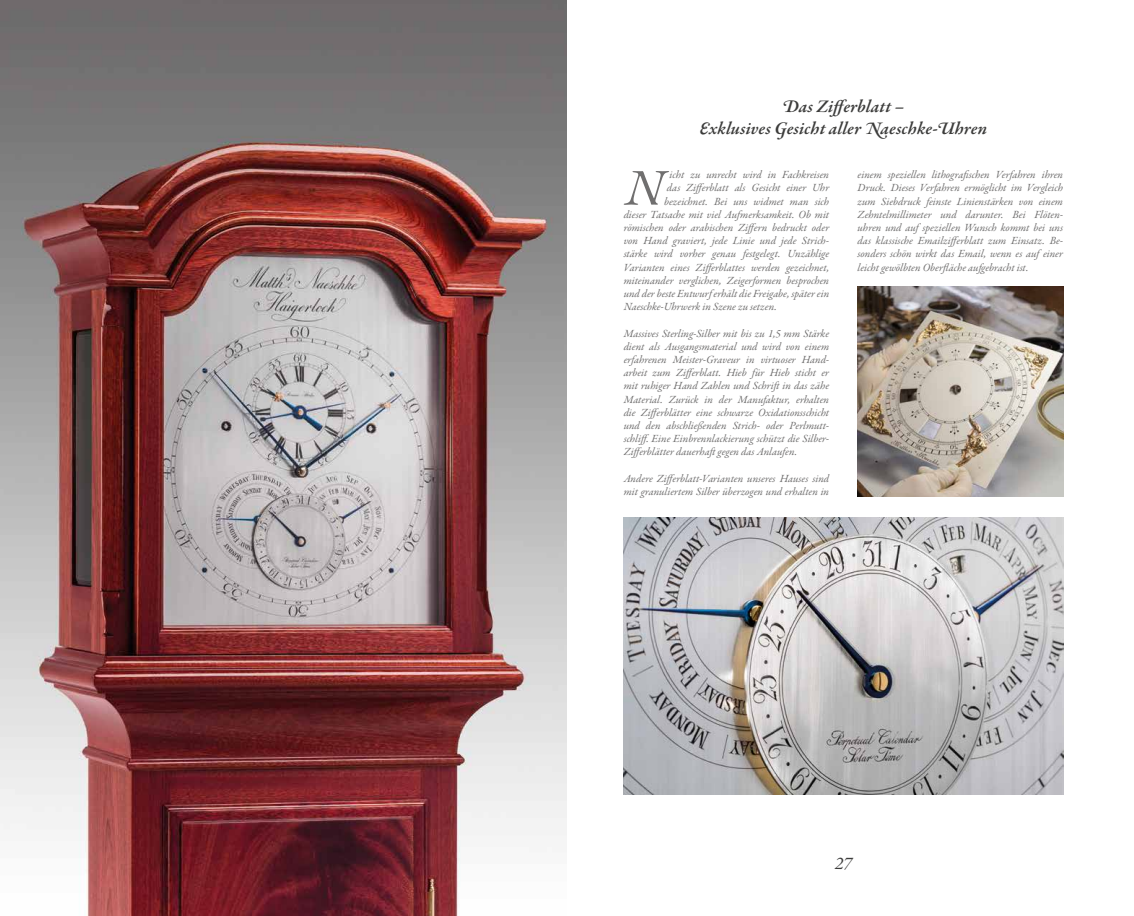
<style>
.page{position:relative;width:1134px;height:916px;background:#fff}
.page>*{position:absolute;margin:0;border:0;box-sizing:border-box;transform-origin:0 0}
.t1{font:italic 51.8px "Garamond Premr Pro";color:#706f6f}
.t2{font:italic 600 18px/21.6px "Garamond Premr Pro";color:#3c3c3b;text-align:center}
.t3{font:italic 18px "Garamond Premr Pro";color:#3c3c3b}
.t4{font:italic 11px/13.2px "Garamond Premr Pro";letter-spacing:-.005em;color:#706f6f;text-align:justify}
</style>
<div class="page">
<img style="left:624px;top:517px;width:439px;height:277px">
<img style="left:857px;top:286px;width:206px;height:210px">
<img style="left:0;top:0;width:567px;height:916px">
<h2 class="t2" style="left:699px;top:97px;width:289px">Das Zifferblatt –<br>Exklusives Gesicht aller Naeschke-Uhren</h2>
<p class="t4" style="left:857px;top:169px;width:207px">einem speziellen lithografischen Verfahren ihren Druck. Dieses Verfahren ermöglicht im Vergleich zum Siebdruck feinste Linienstärken von einem Zehntelmillimeter und darunter. Bei Flöten&shy;uhren und auf speziellen Wunsch kommt bei uns das klassische Emailzifferblatt zum Einsatz. Be&shy;sonders schön wirkt das Email, wenn es auf einer leicht gewölbten Oberfläche aufgebracht ist.</p>
<h1 class="t1" style="left:625px;top:156px;width:41px">N</h1>
<p class="t4" style="left:670px;top:169px;width:161px">icht zu unrecht wird in Fachkreisen</p>
<p class="t4" style="left:667px;top:182px;width:164px">das Zifferblatt als Gesicht einer Uhr</p>
<p class="t4" style="left:664px;top:195px;width:167px">bezeichnet. Bei uns widmet man sich</p>
<p class="t4" style="left:624px;top:208px;width:207px">dieser Tatsache mit viel Aufmerksamkeit. Ob mit</p>
<p class="t4" style="left:624px;top:221px;width:207px">römischen oder arabischen Ziffern bedruckt oder</p>
<p class="t4" style="left:624px;top:235px;width:207px">von Hand graviert, jede Linie und jede Strich-</p>
<p class="t4" style="left:624px;top:248px;width:207px">stärke wird vorher genau festgelegt. Unzählige</p>
<p class="t4" style="left:624px;top:261px;width:207px">Varianten eines Zifferblattes werden gezeichnet,</p>
<p class="t4" style="left:624px;top:274px;width:207px">miteinander verglichen, Zeigerformen besprochen</p>
<p class="t4" style="left:624px;top:287px;width:207px">und der beste Entwurf erhält die Freigabe, später ein</p>
<p class="t4" style="left:624px;top:301px;width:155px">Naeschke-Uhrwerk in Szene zu setzen.</p>
<p class="t4" style="left:624px;top:327px;width:207px">Massives Sterling-Silber mit bis zu 1,5 mm Stärke dient als Ausgangsmaterial und wird von einem erfahrenen Meister-Graveur in virtuoser Hand&shy;arbeit zum Zifferblatt. Hieb für Hieb sticht er mit ruhiger Hand Zahlen und Schrift in das zähe Material. Zurück in der Manufaktur, erhalten die Zifferblätter eine schwarze Oxidationsschicht und den abschließenden Strich- oder Perlmutt&shy;schliff. Eine Einbrennlackierung schützt die Silber-Zifferblätter dauerhaft gegen das Anlaufen.</p>
<p class="t4" style="left:624px;top:472px;width:208px">Andere Zifferblatt-Varianten unseres Hauses sind mit granuliertem Silber überzogen und erhalten in</p>
<h2 class="t3" style="left:835px;top:852px;width:19px">27</h2>
</div>
